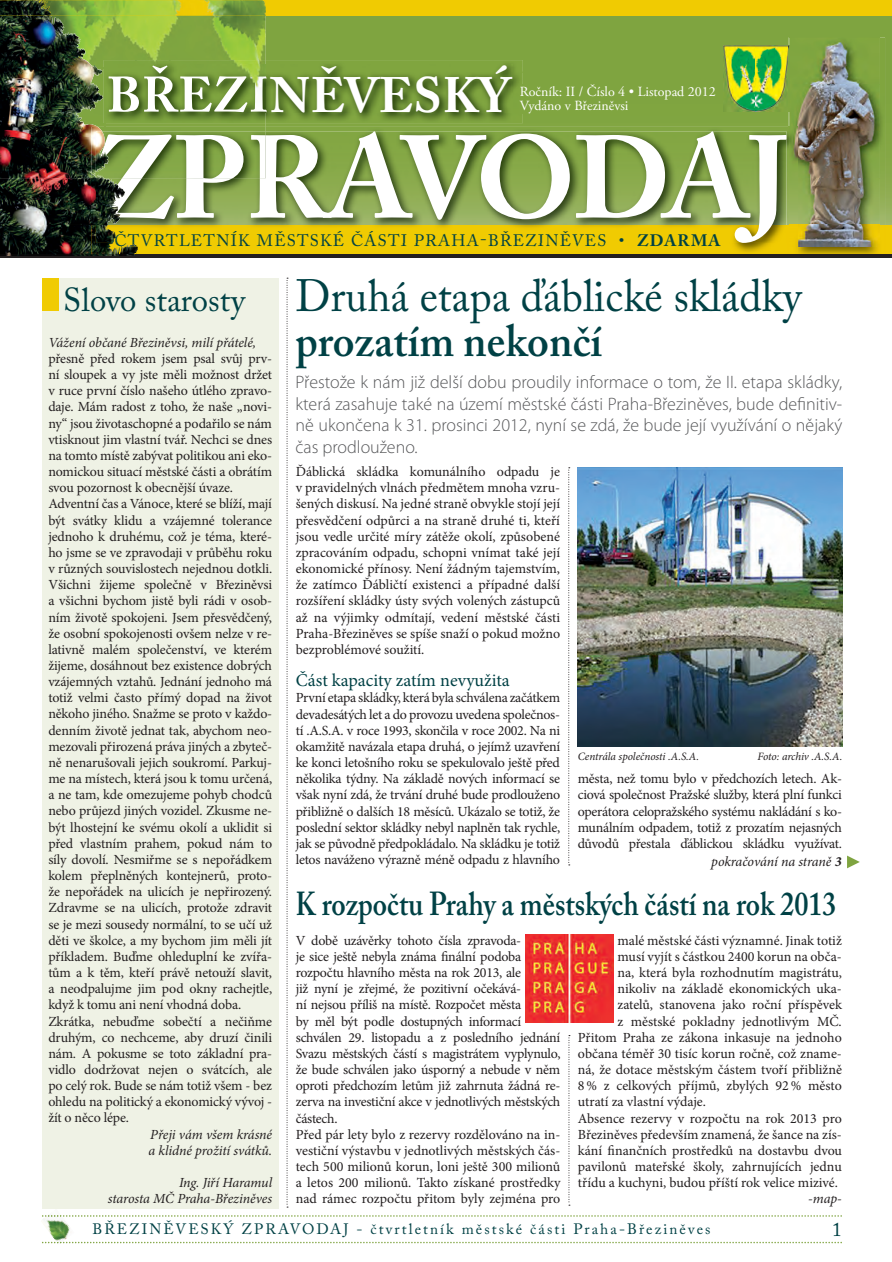
<style>
.page{position:relative;width:892px;height:1262px;background:#fff}
.page>*{position:absolute;margin:0;border:0;box-sizing:border-box;transform-origin:0 0}
.t1{font:700 116.1px "Adobe Caslon Pro";letter-spacing:-.025em;color:#fff}
.t2{font:700 49.35px "Adobe Caslon Pro";letter-spacing:.015em;color:#fff}
.t3{font:45px "Adobe Caslon Pro";color:#004145;scale:.95 1}
.t4{font:600 45px "Adobe Caslon Pro";color:#004145;scale:.95 1}
.t5{font:600 33px "Adobe Caslon Pro";color:#004145;scale:.85 1}
.t6{font:33px "Adobe Caslon Pro";color:#004145}
.t7{font:19.5px "Adobe Caslon Pro";color:#004145}
.t8{font:300 18px/21.6px "Myriad Pro";color:#57585a;text-align:justify}
.t9{font:18px "Minion Pro";color:#004145}
.t10{font:16.5px "Adobe Caslon Pro";letter-spacing:.075em;color:#004145}
.t11{font:15px "Adobe Caslon Pro";letter-spacing:.14em;color:#004145}
.t12{font:13.95px/16.2px "Minion Pro";letter-spacing:-.01em;color:#231f20;text-align:justify}
.t13{font:italic 13.95px/16.2px "Minion Pro";letter-spacing:-.01em;color:#231f20}
.t14{font:13.95px/14px "Adobe Garamond Pro";color:#fff}
.t15{font:italic 11.25px "Minion Pro";letter-spacing:-.01em;color:#231f20}
.s1{color:#fefefe}
.s2{font-weight:700}
</style>
<div class="page">
<img style="left:42px;top:1208px;width:33px;height:36px">
<svg style="left:42px;top:1241px;width:799px;height:2px"></svg>
<svg style="left:42px;top:1215px;width:799px;height:1px"></svg>
<svg style="left:72px;top:16px;width:819px;height:209px;background:#7b9e3e"></svg>
<svg style="left:72px;top:225px;width:819px;height:30px;background:#303216"></svg>
<hr style="left:0;top:255px;width:891px;height:3px;background:#231f20">
<img style="left:266px;top:127px;width:522px;height:98px">
<img style="left:109px;top:225px;width:679px;height:29px">
<hr style="left:115px;top:243px;width:498px;height:4px;background:#f0cb02">
<img style="left:637px;top:243px;width:83px;height:3px">
<img style="left:103px;top:131px;width:683px;height:94px">
<img style="left:106px;top:225px;width:680px;height:18px">
<svg style="left:619px;top:238px;width:12px;height:9px"></svg>
<img style="left:266px;top:60px;width:256px;height:63px">
<svg style="left:520px;top:85px;width:2px;height:29px"></svg>
<img style="left:266px;top:65px;width:246px;height:48px">
<div style="left:42px;top:278px;width:236px;height:930px;background:#eff2e5"></div>
<svg style="left:286px;top:278px;width:2px;height:929px"></svg>
<img style="left:723px;top:46px;width:65px;height:66px">
<div style="left:0;top:0;width:891px;height:16px;background:#f0cb02"></div>
<img style="left:72px;top:24px;width:194px;height:44px">
<img style="left:76px;top:68px;width:28px;height:105px">
<img style="left:104px;top:60px;width:162px;height:67px">
<img style="left:91px;top:127px;width:175px;height:50px">
<img style="left:96px;top:131px;width:170px;height:47px">
<img style="left:109px;top:66px;width:134px;height:46px">
<img style="left:51px;top:0;width:215px;height:16px">
<div style="left:42px;top:278px;width:17px;height:33px;background:#f0cb02"></div>
<svg style="left:847px;top:855px;width:12px;height:13px"></svg>
<svg style="left:568px;top:467px;width:1px;height:398px"></svg>
<svg style="left:568px;top:1035px;width:2px;height:170px"></svg>
<img style="left:525px;top:934px;width:88px;height:88px">
<img style="left:577px;top:467px;width:265px;height:280px">
<img style="left:788px;top:38px;width:96px;height:217px">
<img style="left:789px;top:27px;width:90px;height:219px">
<img style="left:0;top:178px;width:44px;height:47px">
<img style="left:44px;top:178px;width:28px;height:47px">
<img style="left:0;top:225px;width:72px;height:31px">
<img style="left:0;top:16px;width:72px;height:162px">
<img style="left:0;top:0;width:51px;height:16px">
<img style="left:64px;top:24px;width:8px;height:90px">
<h2 class="t2" style="left:107px;top:76px;width:404px">BŘEZINĚVESKÝ</h2>
<p class="t14" style="left:520px;top:86px;width:197px"><span class="s1">R</span>očník: II / Číslo 4 • Listopad 2012<br>Vydáno v Březiněvsi</p>
<h1 class="t1" style="left:93px;top:134px;width:696px">ZPRAVODAJ</h1>
<p class="t10" style="left:114px;top:234px;width:607px">ČTVRTLETNÍK MĚSTSKÉ ČÁSTI PRAHA-BŘEZINĚVES • <span class="s2">ZDARMA</span></p>
<h3 class="t6" style="left:63px;top:287px;width:183px">Slovo starosty</h3>
<p class="t13" style="left:48px;top:335px;width:209px">Vážení občané Březiněvsi, milí přátelé,</p>
<p class="t12" style="left:48px;top:351px;width:225px;text-align:left">přesně před rokem jsem psal svůj prv&shy;ní sloupek a vy jste měli možnost držet v ruce první číslo našeho útlého zpravo&shy;daje. Mám radost z toho, že naše „novi&shy;ny“ jsou životaschopné a podařilo se nám vtisknout jim vlastní tvář. Nechci se dnes na tomto místě zabývat politikou ani eko&shy;nomickou situací městské části a obrátím svou pozornost k obecnější úvaze.<br>Adventní čas a Vánoce, které se blíží, mají být svátky klidu a vzájemné tolerance jednoho k druhému, což je téma, které&shy;ho jsme se ve zpravodaji v průběhu roku v různých souvislostech nejednou dotkli.<br>Všichni žijeme společně v Březiněvsi a všichni bychom jistě byli rádi v osob&shy;ním životě spokojeni. Jsem přesvědčený, že osobní spokojenosti ovšem nelze v re&shy;lativně malém společenství, ve kterém žijeme, dosáhnout bez existence dobrých vzájemných vztahů. Jednání jednoho má totiž velmi často přímý dopad na život někoho jiného. Snažme se proto v každo&shy;denním životě jednat tak, abychom neo&shy;mezovali přirozená práva jiných a zbyteč&shy;ně nenarušovali jejich soukromí. Parkuj&shy;me na místech, která jsou k tomu určená, a ne tam, kde omezujeme pohyb chodců nebo průjezd jiných vozidel. Zkusme ne&shy;být lhostejní ke svému okolí a uklidit si před vlastním prahem, pokud nám to síly dovolí. Nesmiřme se s nepořádkem kolem přeplněných kontejnerů, proto&shy;že nepořádek na ulicích je nepřirozený.<br>Zdravme se na ulicích, protože zdravit se je mezi sousedy normální, to se učí už děti ve školce, a my bychom jim měli jít příkladem. Buďme ohleduplní ke zvířa&shy;tům a k těm, kteří právě netouží slavit, a neodpalujme jim pod okny rachejtle, když k tomu ani není vhodná doba.<br>Zkrátka, nebuďme sobečtí a nečiňme druhým, co nechceme, aby druzí činili nám. A pokusme se toto základní pra&shy;vidlo dodržovat nejen o svátcích, ale po celý rok. Bude se nám totiž všem - bez ohledu na politický a ekonomický vývoj - žít o něco lépe.</p>
<p class="t13" style="left:148px;top:1127px;width:125px">Přeji vám všem krásné a klidné prožití svátků.</p>
<p class="t13" style="left:108px;top:1175px;width:166px;text-align:right">Ing. Jiří Haramul<br>starosta MČ Praha-Březiněves</p>
<h3 class="t3" style="left:295px;top:278px;width:534px">Druhá etapa ďáblické skládky</h3>
<h3 class="t4" style="left:295px;top:323px;width:324px">prozatím nekončí</h3>
<p class="t8" style="left:295px;top:373px;width:548px">Přestože k nám již delší dobu proudily informace o tom, že II. etapa skládky, která zasahuje také na území městské části Praha-Březiněves, bude definitiv&shy;ně ukončena k 31. prosinci 2012, nyní se zdá, že bude její využívání o nějaký čas prodlouženo.</p>
<p class="t12" style="left:296px;top:465px;width:266px">Ďáblická skládka komunálního odpadu je v pravidelných vlnách předmětem mnoha vzru&shy;šených diskusí. Na jedné straně obvykle stojí její přesvědčení odpůrci a na straně druhé ti, kteří jsou vedle určité míry zátěže okolí, způsobené zpracováním odpadu, schopni vnímat také její ekonomické přínosy. Není žádným tajemstvím, že zatímco Ďábličtí existenci a případné další rozšíření skládky ústy svých volených zástupců až na výjimky odmítají, vedení městské části Praha-Březiněves se spíše snaží o pokud možno bezproblémové soužití.</p>
<p class="t9" style="left:296px;top:673px;width:215px">Část kapacity zatím nevyužita</p>
<p class="t12" style="left:296px;top:691px;width:266px">První etapa skládky, která byla schválena začátkem devadesátých let a do provozu uvedena společnos&shy;tí .A.S.A. v roce 1993, skončila v roce 2002. Na ni okamžitě navázala etapa druhá, o jejímž uzavření ke konci letošního roku se spekulovalo ještě před několika týdny. Na základě nových informací se však nyní zdá, že trvání druhé bude prodlouženo přibližně o dalších 18 měsíců. Ukázalo se totiž, že poslední sektor skládky nebyl naplněn tak rychle, jak se původně předpokládalo. Na skládku je totiž letos naváženo výrazně méně odpadu z hlavního</p>
<p class="t15" style="left:577px;top:752px;width:123px">Centrála společnosti .A.S.A.</p>
<p class="t15" style="left:757px;top:752px;width:86px">Foto: archiv .A.S.A.</p>
<p class="t12" style="left:577px;top:772px;width:266px">města, než tomu bylo v předchozích letech. Ak&shy;ciová společnost Pražské služby, která plní funkci operátora celopražského systému nakládání s ko&shy;munálním odpadem, totiž z prozatím nejasných důvodů přestala ďáblickou skládku využívat.</p>
<h3 class="t5" style="left:295px;top:891px;width:637px">K rozpočtu Prahy a městských částí na rok 2013</h3>
<p class="t12" style="left:296px;top:933px;width:266px;text-align:left">V době uzávěrky tohoto čísla zpravoda-<br>je sice ještě nebyla známa finální podoba rozpočtu hlavního města na rok 2013, ale<br>již nyní je zřejmé, že pozitivní očekává-<br>ní nejsou příliš na místě. Rozpočet města<br>by měl být podle dostupných informací schválen 29. listopadu a z posledního jednání Svazu městských částí s magistrátem vyplynulo, že bude schválen jako úsporný a nebude v něm oproti předchozím letům již zahrnuta žádná re&shy;zerva na investiční akce v jednotlivých městských částech.<br>Před pár lety bylo z rezervy rozdělováno na in&shy;vestiční výstavbu v jednotlivých městských čás&shy;tech 500 milionů korun, loni ještě 300 milionů a letos 200 milionů. Takto získané prostředky nad rámec rozpočtu přitom byly zejména pro</p>
<p class="t12" style="left:617px;top:933px;width:226px">malé městské části významné. Jinak totiž</p>
<p class="t13" style="left:711px;top:854px;width:132px">pokračování na straně <span class="s2">3</span></p>
<p class="t12" style="left:617px;top:949px;width:226px">musí vyjít s částkou 2400 korun na obča-</p>
<p class="t12" style="left:617px;top:965px;width:226px">na, která byla rozhodnutím magistrátu,</p>
<p class="t12" style="left:617px;top:982px;width:226px">nikoliv na základě ekonomických uka-</p>
<p class="t12" style="left:617px;top:998px;width:226px">zatelů, stanovena jako roční příspěvek</p>
<p class="t12" style="left:617px;top:1014px;width:226px">z městské pokladny jednotlivým MČ.</p>
<p class="t12" style="left:577px;top:1030px;width:265px">Přitom Praha ze zákona inkasuje na jednoho</p>
<p class="t12" style="left:577px;top:1046px;width:265px">občana téměř 30 tisíc korun ročně, což zname-</p>
<p class="t12" style="left:577px;top:1062px;width:265px">ná, že dotace městským částem tvoří přibližně</p>
<p class="t12" style="left:577px;top:1078px;width:265px">8 % z celkových příjmů, zbylých 92 % město</p>
<p class="t12" style="left:577px;top:1095px;width:129px">utratí za vlastní výdaje.</p>
<p class="t12" style="left:577px;top:1111px;width:265px">Absence rezervy v rozpočtu na rok 2013 pro</p>
<p class="t12" style="left:577px;top:1127px;width:265px">Březiněves především znamená, že šance na zís-</p>
<p class="t12" style="left:577px;top:1143px;width:265px">kání finančních prostředků na dostavbu dvou</p>
<p class="t12" style="left:577px;top:1159px;width:265px">pavilonů mateřské školy, zahrnujících jednu</p>
<p class="t12" style="left:577px;top:1175px;width:261px">třídu a kuchyni, budou příští rok velice mizivé.</p>
<p class="t13" style="left:808px;top:1192px;width:35px">-map-</p>
<p class="t11" style="left:92px;top:1223px;width:619px">BŘEZINĚVESKÝ ZPRAVODAJ - čtvrtletník městské části Praha-Březiněves</p>
<h3 class="t7" style="left:832px;top:1222px;width:11px">1</h3>
</div>
